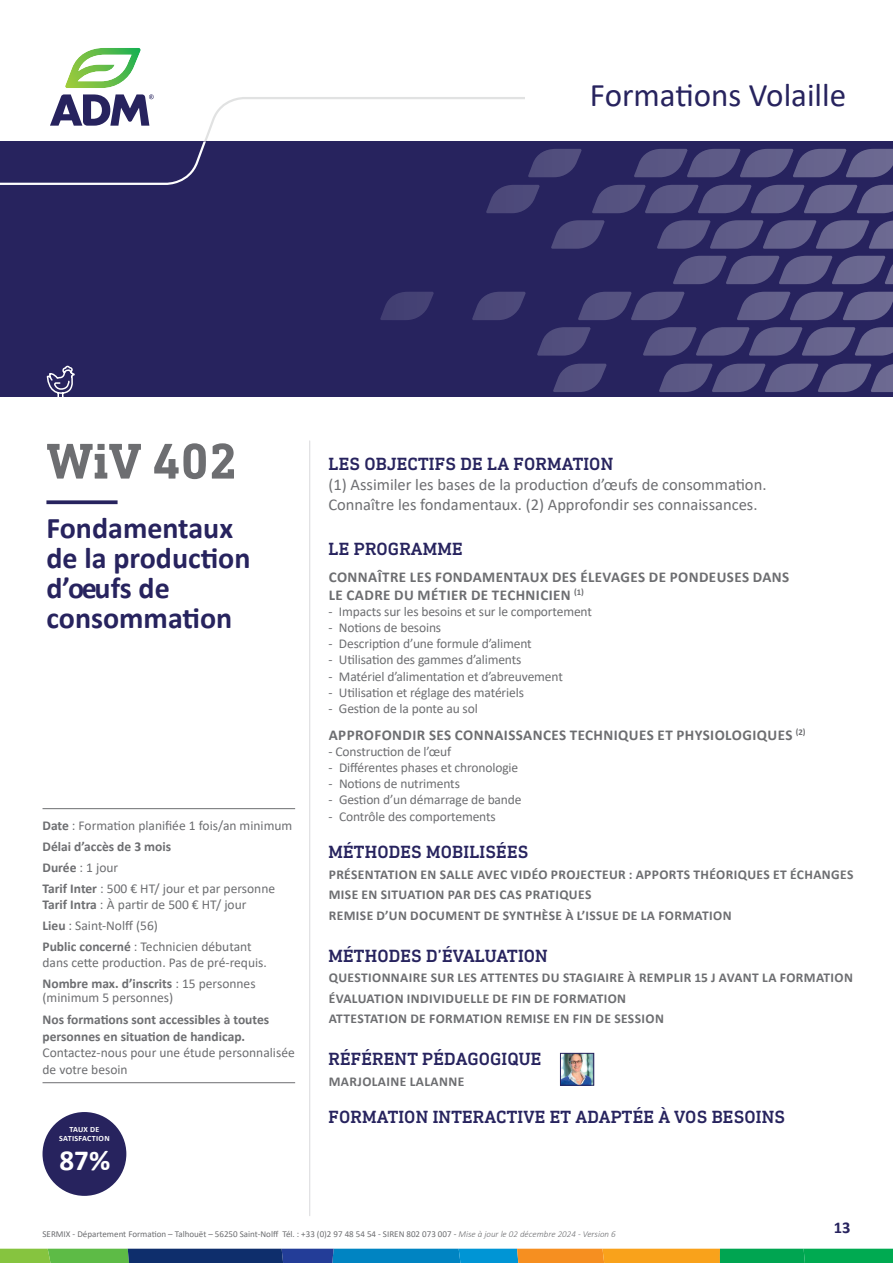
<style>
.page{position:relative;width:893px;height:1263px;background:#fff}
.page>*{position:absolute;margin:0;border:0;box-sizing:border-box;transform-origin:0 0}
.t1{font:700 51px "DIN Next Slab Pro";color:#6d6e71}
.t2{font:33px "Calibri";color:#27235e}
.t3{font:700 30px/30px "Calibri";color:#27235e}
.t4{font:700 29.1px "Calibri";color:#fff}
.t5{font:500 18px "DIN Next Slab Pro";letter-spacing:.01em;color:#27235e}
.t6{font:16.5px/19.8px "Calibri";color:#6d6e71}
.t7{font:700 16.5px "Calibri";color:#27235e}
.t8{font:700 15px/18px "Calibri";letter-spacing:.03em;color:#6d6e71}
.t9{font:13.5px/20.9px "Calibri";letter-spacing:-.01em;color:#6d6e71}
.t10{font:700 13.5px/20.4px "Calibri";letter-spacing:.03em;color:#6d6e71}
.t11{font:700 13.5px/16.5px "Calibri";color:#6d6e71}
.t12{font:9px "Calibri";color:#6d6e71}
.t13{font:700 8.1px/9.8px "Calibri";letter-spacing:.04em;color:#fff;text-align:center}
.s1{font-weight:700}
.s2{font-weight:300;font-style:italic}
</style>
<div class="page">
<svg style="left:204px;top:97px;width:551px;height:45px"></svg>
<svg style="left:0;top:1249px;width:893px;height:14px;background:#4c8664"></svg>
<svg style="left:65px;top:48px;width:76px;height:40px"></svg>
<svg style="left:50px;top:94px;width:104px;height:32px"></svg>
<div style="left:0;top:142px;width:893px;height:255px;background:#27235e"></div>
<svg style="left:380px;top:149px;width:513px;height:243px"></svg>
<hr style="left:309px;top:441px;width:1px;height:775px;background:#dddee0">
<svg style="left:46px;top:500px;width:72px;height:4px"></svg>
<svg style="left:0;top:141px;width:206px;height:44px"></svg>
<div style="left:525px;top:57px;width:321px;height:73px;background:#fff"></div>
<svg style="left:46px;top:365px;width:29px;height:32px"></svg>
<div style="left:43px;top:1112px;width:83px;height:84px;background:#27235e;border-radius:50%"></div>
<img style="left:562px;top:1055px;width:30px;height:28px">
<div style="left:560px;top:1053px;width:34px;height:32px;border:1px solid #27235e"></div>
<hr style="left:43px;top:808px;width:252px;height:1px;background:#6d6e71">
<hr style="left:43px;top:1082px;width:252px;height:1px;background:#6d6e71">
<h2 class="t2" style="left:590px;top:72px;width:258px">Formations Volaille</h2>
<h1 class="t1" style="left:46px;top:431px;width:192px">WiV 402</h1>
<h3 class="t3" style="left:46px;top:513px;width:206px">Fondamentaux de la production d’oeufs de consommation</h3>
<p class="t9" style="left:43px;top:815px;width:251px"><span class="s1">Date</span> : Formation planifiée 1 fois/an minimum<br><span class="s1">Délai d’accès de 3 mois<br>Durée</span> : 1 jour<br><span class="s1">Tarif Inter</span> : 500 € HT/ jour et par personne</p>
<p class="t9" style="left:43px;top:894px;width:211px"><span class="s1">Tarif Intra</span> : À partir de 500 € HT/ jour<br><span class="s1">Lieu</span> : Saint-Nolff (56)<br><span class="s1">Public concerné</span> : Technicien débutant</p>
<p class="t9" style="left:43px;top:952px;width:226px">dans cette production. Pas de pré-requis.<br><span class="s1">Nombre max. d’inscrits</span> : 15 personnes</p>
<p class="t9" style="left:43px;top:986px;width:132px">(minimum 5 personnes)</p>
<p class="t11" style="left:43px;top:1011px;width:228px">Nos formations sont accessibles à toutes personnes en situation de handicap.</p>
<p class="t9" style="left:43px;top:1044px;width:254px;line-height:16.5px">Contactez-nous pour une étude personnalisée de votre besoin</p>
<p class="t13" style="left:59px;top:1124px;width:52px">TAUX DE<br>SATISFACTION</p>
<h3 class="t4" style="left:59px;top:1140px;width:52px">87%</h3>
<h3 class="t5" style="left:329px;top:454px;width:286px">LES OBJECTIFS DE LA FORMATION</h3>
<p class="t6" style="left:328px;top:474px;width:439px">(1) Assimiler les bases de la production d’œufs de consommation.<br>Connaître les fondamentaux. (2) Approfondir ses connaissances.</p>
<h3 class="t5" style="left:329px;top:539px;width:136px">LE PROGRAMME</h3>
<p class="t8" style="left:329px;top:568px;width:462px">CONNAÎTRE LES FONDAMENTAUX DES ÉLEVAGES DE PONDEUSES DANS<br>LE CADRE DU MÉTIER DE TECHNICIEN <sup>(1)</sup></p>
<p class="t9" style="left:328px;top:600px;width:265px">- Impacts sur les besoins et sur le comportement</p>
<p class="t9" style="left:328px;top:617px;width:114px">- Notions de besoins</p>
<p class="t9" style="left:328px;top:633px;width:205px">- Description d’une formule d’aliment</p>
<p class="t9" style="left:328px;top:649px;width:194px">- Utilisation des gammes d’aliments</p>
<p class="t9" style="left:328px;top:665px;width:236px">- Matériel d’alimentation et d’abreuvement</p>
<p class="t9" style="left:328px;top:681px;width:197px">- Utilisation et réglage des matériels</p>
<p class="t9" style="left:328px;top:698px;width:151px">- Gestion de la ponte au sol</p>
<p class="t8" style="left:329px;top:725px;width:478px">APPROFONDIR SES CONNAISSANCES TECHNIQUES ET PHYSIOLOGIQUES <sup>(2)</sup></p>
<p class="t9" style="left:328px;top:740px;width:124px">- Construction de l’œuf</p>
<p class="t9" style="left:328px;top:757px;width:191px">- Différentes phases et chronologie</p>
<p class="t9" style="left:328px;top:773px;width:133px">- Notions de nutriments</p>
<p class="t9" style="left:328px;top:789px;width:195px">- Gestion d’un démarrage de bande</p>
<p class="t9" style="left:328px;top:805px;width:169px">- Contrôle des comportements</p>
<h3 class="t5" style="left:329px;top:842px;width:201px">MÉTHODES MOBILISÉES</h3>
<p class="t10" style="left:329px;top:864px;width:526px">PRÉSENTATION EN SALLE AVEC VIDÉO PROJECTEUR : APPORTS THÉORIQUES ET ÉCHANGES<br>MISE EN SITUATION PAR DES CAS PRATIQUES<br>REMISE D’UN DOCUMENT DE SYNTHÈSE À L’ISSUE DE LA FORMATION</p>
<h3 class="t5" style="left:329px;top:946px;width:221px">MÉTHODES D’ÉVALUATION</h3>
<p class="t10" style="left:329px;top:967px;width:526px">QUESTIONNAIRE SUR LES ATTENTES DU STAGIAIRE À REMPLIR 15 J AVANT LA FORMATION<br>ÉVALUATION INDIVIDUELLE DE FIN DE FORMATION<br>ATTESTATION DE FORMATION REMISE EN FIN DE SESSION</p>
<h3 class="t5" style="left:329px;top:1049px;width:214px">RÉFÉRENT PÉDAGOGIQUE</h3>
<p class="t10" style="left:329px;top:1071px;width:137px">MARJOLAINE LALANNE</p>
<h3 class="t5" style="left:329px;top:1107px;width:458px">FORMATION INTERACTIVE ET ADAPTÉE À VOS BESOINS</h3>
<p class="t12" style="left:43px;top:1228px;width:575px">SERMIX - Département Formation – Talhouët – 56250 Saint-Nolff Tél. : +33 (0)2 97 48 54 54 - SIREN 802 073 007 - <span class="s2">Mise à jour le 02 décembre 2024 - Version 6</span></p>
<p class="t7" style="left:834px;top:1216px;width:18px">13</p>
</div>
